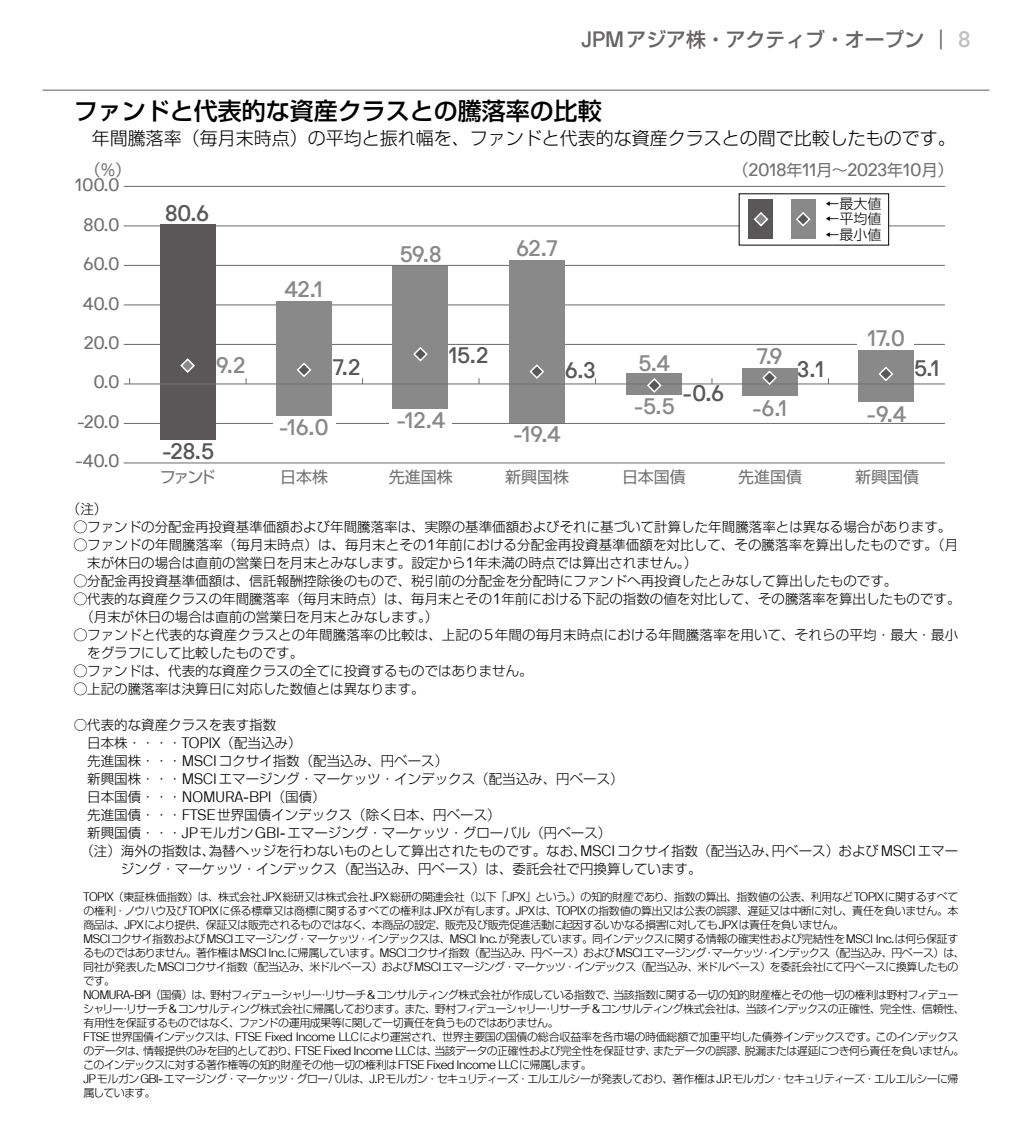
<style>
.page{position:relative;width:1032px;height:1134px;background:#fff}
.page>*{position:absolute;margin:0;border:0;box-sizing:border-box;transform-origin:0 0}
.t1{font:500 24px "Shin Go Pro";color:#000}
.t2{font:22.4px "JPMAM Pro Med";color:#898989}
.t3{font:22.4px "JPMAM Pro Med";color:#595757}
.t4{font:500 19.8px "Shin Go Pro";color:#666464}
.t5{font:18px "JPMAM Pro Reg";letter-spacing:-.01em;color:#727171}
.t6{font:300 18px "Shin Go Pro";color:#000}
.t7{font:16px "Shin Go Pro";color:#727171}
.t8{font:300 14px/15.2px "Shin Go Pro";color:#000}
.t9{font:300 13.6px "Shin Go Pro";color:#000}
.t10{font:300 11px/14px "Shin Go Pro";letter-spacing:-.05em;color:#000}
.s1{font-family:"JPMAM Pro Med";font-weight:400;font-size:22.2px}
.s2{font-family:"JPMAM Pro Med";font-weight:400;font-size:22.2px;color:#bfc0c0}
.s3{font-family:"JPMAM Pro Reg";font-size:18px}
.s4{font-family:"Shin Go Pro";font-size:16px}
.s5{font-family:"JPMAM Pro Lig";font-weight:400;font-size:15.2px}
.s6{font-family:"JPMAM Pro Lig";font-weight:400;font-size:12.4px}
</style>
<div class="page">
<hr style="left:124px;top:423px;width:821px;height:1px;background:#727171">
<hr style="left:124px;top:344px;width:821px;height:1px;background:#727171">
<div style="left:857px;top:340px;width:57px;height:9px;background:#fff"></div>
<hr style="left:124px;top:304px;width:821px;height:1px;background:#727171">
<hr style="left:124px;top:225px;width:821px;height:1px;background:#727171">
<hr style="left:124px;top:265px;width:821px;height:1px;background:#727171">
<hr style="left:124px;top:186px;width:821px;height:1px;background:#727171">
<div style="left:739px;top:194px;width:149px;height:51px;background:#fff"></div>
<hr style="left:124px;top:462px;width:821px;height:1px;background:#727171">
<div style="left:748px;top:199px;width:25px;height:40px;background:#595757"></div>
<div style="left:791px;top:199px;width:24px;height:40px;background:#898989"></div>
<div style="left:160px;top:225px;width:55px;height:215px;background:#595757"></div>
<div style="left:276px;top:301px;width:56px;height:114px;background:#898989"></div>
<div style="left:393px;top:266px;width:55px;height:143px;background:#898989"></div>
<svg style="left:297px;top:362px;width:15px;height:15px"></svg>
<svg style="left:413px;top:347px;width:15px;height:15px"></svg>
<div style="left:626px;top:373px;width:56px;height:22px;background:#898989"></div>
<div style="left:742px;top:368px;width:55px;height:28px;background:#898989"></div>
<svg style="left:796px;top:212px;width:15px;height:15px"></svg>
<svg style="left:753px;top:212px;width:16px;height:15px"></svg>
<div style="left:858px;top:350px;width:56px;height:52px;background:#898989"></div>
<div style="left:509px;top:260px;width:56px;height:162px;background:#898989"></div>
<svg style="left:529px;top:364px;width:15px;height:15px"></svg>
<div style="left:273px;top:419px;width:62px;height:9px;background:#fff"></div>
<div style="left:389px;top:419px;width:63px;height:9px;background:#fff"></div>
<hr style="left:130px;top:383px;width:815px;height:1px;background:#727171">
<svg style="left:646px;top:378px;width:17px;height:15px"></svg>
<svg style="left:180px;top:358px;width:15px;height:15px"></svg>
<svg style="left:878px;top:366px;width:15px;height:15px"></svg>
<svg style="left:761px;top:370px;width:17px;height:15px"></svg>
<hr style="left:43px;top:90px;width:946px;height:1px;background:#727171">
<h3 class="t4" style="left:581px;top:23px;width:391px"><span class="s1">JPM</span>アジア株・アクティブ・オープン｜ <span class="s2">8</span></h3>
<h1 class="t1" style="left:74px;top:92px;width:530px">ファンドと代表的な資産クラスとの騰落率の比較</h1>
<h3 class="t6" style="left:74px;top:123px;width:884px">　年間騰落率（毎月末時点）の平均と振れ幅を、ファンドと代表的な資産クラスとの間で比較したものです。</h3>
<h3 class="t7" style="left:85px;top:156px;width:48px">（<span class="s3">%</span>）</h3>
<h3 class="t5" style="left:733px;top:159px;width:222px"><span class="s4">（</span>2018<span class="s4">年</span>11<span class="s4">月～</span>2023<span class="s4">年</span>10<span class="s4">月）</span></h3>
<h3 class="t5" style="left:75px;top:175px;width:46px">100.0</h3>
<h3 class="t5" style="left:84px;top:214px;width:38px">80.0</h3>
<h3 class="t5" style="left:83px;top:254px;width:38px">60.0</h3>
<h3 class="t5" style="left:83px;top:293px;width:38px">40.0</h3>
<h3 class="t5" style="left:84px;top:332px;width:37px">20.0</h3>
<h3 class="t5" style="left:93px;top:372px;width:28px">0.0</h3>
<h3 class="t5" style="left:77px;top:411px;width:44px">-20.0</h3>
<h3 class="t5" style="left:75px;top:451px;width:46px">-40.0</h3>
<h2 class="t3" style="left:165px;top:200px;width:46px">80.6</h2>
<h2 class="t2" style="left:285px;top:276px;width:39px">42.1</h2>
<h2 class="t2" style="left:216px;top:353px;width:31px">9.2</h2>
<h2 class="t3" style="left:334px;top:354px;width:28px">7.2</h2>
<h2 class="t2" style="left:400px;top:241px;width:43px">59.8</h2>
<h2 class="t3" style="left:449px;top:342px;width:41px">15.2</h2>
<h2 class="t2" style="left:516px;top:235px;width:43px">62.7</h2>
<p class="t8" style="left:825px;top:194px;width:58px">←最大値←平均値</p>
<p class="t8" style="left:825px;top:225px;width:57px">←最小値</p>
<h2 class="t2" style="left:867px;top:325px;width:39px">17.0</h2>
<h2 class="t2" style="left:757px;top:344px;width:26px">7.9</h2>
<h2 class="t2" style="left:639px;top:350px;width:33px">5.4</h2>
<h2 class="t3" style="left:565px;top:358px;width:32px">6.3</h2>
<h2 class="t3" style="left:914px;top:355px;width:27px">5.1</h2>
<h2 class="t3" style="left:797px;top:357px;width:28px">3.1</h2>
<h2 class="t3" style="left:162px;top:438px;width:53px">-28.5</h2>
<h2 class="t2" style="left:396px;top:407px;width:50px">-12.4</h2>
<h2 class="t2" style="left:279px;top:415px;width:51px">-16.0</h2>
<h2 class="t2" style="left:513px;top:421px;width:49px">-19.4</h2>
<h2 class="t2" style="left:634px;top:394px;width:42px">-5.5</h2>
<h2 class="t3" style="left:682px;top:380px;width:43px">-0.6</h2>
<h2 class="t2" style="left:752px;top:395px;width:37px">-6.1</h2>
<h2 class="t2" style="left:866px;top:401px;width:41px">-9.4</h2>
<h3 class="t7" style="left:160px;top:464px;width:57px">ファンド</h3>
<h3 class="t7" style="left:280px;top:464px;width:49px">日本株</h3>
<h3 class="t7" style="left:389px;top:464px;width:65px">先進国株</h3>
<h3 class="t7" style="left:505px;top:464px;width:65px">新興国株</h3>
<h3 class="t7" style="left:622px;top:464px;width:65px">日本国債</h3>
<h3 class="t7" style="left:738px;top:464px;width:65px">先進国債</h3>
<h3 class="t7" style="left:855px;top:464px;width:65px">新興国債</h3>
<p class="t9" style="left:67px;top:497px;width:42px">（注）</p>
<p class="t9" style="left:74px;top:515px;width:879px">◯ファンドの分配金再投資基準価額および年間騰落率は、実際の基準価額およびそれに基づいて計算した年間騰落率とは異なる場合があります。</p>
<p class="t9" style="left:74px;top:533px;width:886px">◯ファンドの年間騰落率（毎月末時点）は、毎月末とその<span class="s5">1</span>年前における分配金再投資基準価額を対比して、その騰落率を算出したものです。（月</p>
<p class="t9" style="left:87px;top:551px;width:611px">末が休日の場合は直前の営業日を月末とみなします。設定から<span class="s5">1</span>年未満の時点では算出されません。）</p>
<p class="t9" style="left:74px;top:569px;width:825px">◯分配金再投資基準価額は、信託報酬控除後のもので、税引前の分配金を分配時にファンドへ再投資したとみなして算出したものです。</p>
<p class="t9" style="left:74px;top:587px;width:888px">◯代表的な資産クラスの年間騰落率（毎月末時点）は、毎月末とその<span class="s5">1</span>年前における下記の指数の値を対比して、その騰落率を算出したものです。</p>
<p class="t9" style="left:74px;top:605px;width:366px">　（月末が休日の場合は直前の営業日を月末とみなします。）</p>
<p class="t9" style="left:74px;top:623px;width:886px">◯ファンドと代表的な資産クラスとの年間騰落率の比較は、上記の<span class="s5">5</span>年間の毎月末時点における年間騰落率を用いて、それらの平均・最大・最小</p>
<p class="t9" style="left:87px;top:641px;width:217px">をグラフにして比較したものです。</p>
<p class="t9" style="left:74px;top:659px;width:460px">◯ファンドは、代表的な資産クラスの全てに投資するものではありません。</p>
<p class="t9" style="left:74px;top:677px;width:352px">◯上記の騰落率は決算日に対応した数値とは異なります。</p>
<p class="t9" style="left:74px;top:713px;width:204px">○代表的な資産クラスを表す指数</p>
<p class="t9" style="left:74px;top:731px;width:229px">　日本株・・・・<span class="s5">TOPIX</span>（配当込み）</p>
<p class="t9" style="left:74px;top:749px;width:376px">　先進国株・・・<span class="s5">MSCI</span>コクサイ指数（配当込み、円ベース）</p>
<p class="t9" style="left:74px;top:767px;width:551px">　新興国株・・・<span class="s5">MSCI</span>エマージング・マーケッツ・インデックス（配当込み、円ベース）</p>
<p class="t9" style="left:74px;top:785px;width:253px">　日本国債・・・<span class="s5">NOMURA-BPI</span>（国債）</p>
<p class="t9" style="left:74px;top:803px;width:428px">　先進国債・・・<span class="s5">FTSE</span>世界国債インデックス（除く日本、円ベース）</p>
<p class="t9" style="left:74px;top:821px;width:539px">　新興国債・・・<span class="s5">JP</span>モルガン<span class="s5">GBI-</span>エマージング・マーケッツ・グローバル（円ベース）</p>
<p class="t9" style="left:74px;top:839px;width:886px">　（注）海外の指数は、為替ヘッジを行わないものとして算出されたものです。なお、<span class="s5">MSCI</span>コクサイ指数（配当込み、円ベース）および<span class="s5">MSCI</span>エマー</p>
<p class="t9" style="left:121px;top:857px;width:582px">ジング・マーケッツ・インデックス（配当込み、円ベース）は、委託会社で円換算しています。</p>
<p class="t10" style="left:83px;top:888px;width:883px"><span class="s6">TOPIX</span>（東証株価指数）は、株式会社<span class="s6">JPX</span>総研又は株式会社<span class="s6">JPX</span>総研の関連会社（以下「<span class="s6">JPX</span>」という。）の知的財産であり、指数の算出、指数値の公表、利用など<span class="s6">TOPIX</span>に関するすべての権利・ノウハウ及び<span class="s6">TOPIX</span>に係る標章又は商標に関するすべての権利は<span class="s6">JPX</span>が有します。<span class="s6">JPX</span>は、<span class="s6">TOPIX</span>の指数値の算出又は公表の誤謬、遅延又は中断に対し、責任を負いません。本商品は、<span class="s6">JPX</span>により提供、保証又は販売されるものではなく、本商品の設定、販売及び販売促進活動に起因するいかなる損害に対しても<span class="s6">JPX</span>は責任を負いません。<br><span class="s6">MSCI</span>コクサイ指数および<span class="s6">MSCI</span>エマージング・マーケッツ・インデックスは、<span class="s6">MSCI Inc.</span>が発表しています。同インデックスに関する情報の確実性および完結性を<span class="s6">MSCI Inc.</span>は何ら保証するものではありません。著作権は<span class="s6">MSCI Inc.</span>に帰属しています。<span class="s6">MSCI</span>コクサイ指数（配当込み、円ベース）および<span class="s6">MSCI</span>エマージング・マーケッツ・インデックス（配当込み、円ベース）は、同社が発表した<span class="s6">MSCI</span>コクサイ指数（配当込み、米ドルベース）および<span class="s6">MSCI</span>エマージング・マーケッツ・インデックス（配当込み、米ドルベース）を委託会社にて円ベースに換算したものです。<br><span class="s6">NOMURA-BPI</span>（国債）は、野村フィデューシャリー・リサーチ<span class="s6">&amp;</span>コンサルティング株式会社が作成している指数で、当該指数に関する一切の知的財産権とその他一切の権利は野村フィデューシャリー・リサーチ<span class="s6">&amp;</span>コンサルティング株式会社に帰属しております。また、野村フィデューシャリー・リサーチ<span class="s6">&amp;</span>コンサルティング株式会社は、当該インデックスの正確性、完全性、信頼性、有用性を保証するものではなく、ファンドの運用成果等に関して一切責任を負うものではありません。<br><span class="s6">FTSE</span>世界国債インデックスは、<span class="s6">FTSE Fixed Income LLC</span>により運営され、世界主要国の国債の総合収益率を各市場の時価総額で加重平均した債券インデックスです。このインデックスのデータは、情報提供のみを目的としており、<span class="s6">FTSE Fixed Income LLC</span>は、当該データの正確性および完全性を保証せず、またデータの誤謬、脱漏または遅延につき何ら責任を負いません。このインデックスに対する著作権等の知的財産その他一切の権利は<span class="s6">FTSE Fixed Income LLC</span>に帰属します。<br><span class="s6">JP</span>モルガン<span class="s6">GBI-</span>エマージング・マーケッツ・グローバルは、<span class="s6">J.P.</span>モルガン・セキュリティーズ・エルエルシーが発表しており、著作権は<span class="s6">J.P.</span>モルガン・セキュリティーズ・エルエルシーに帰属しています。</p>
</div>
